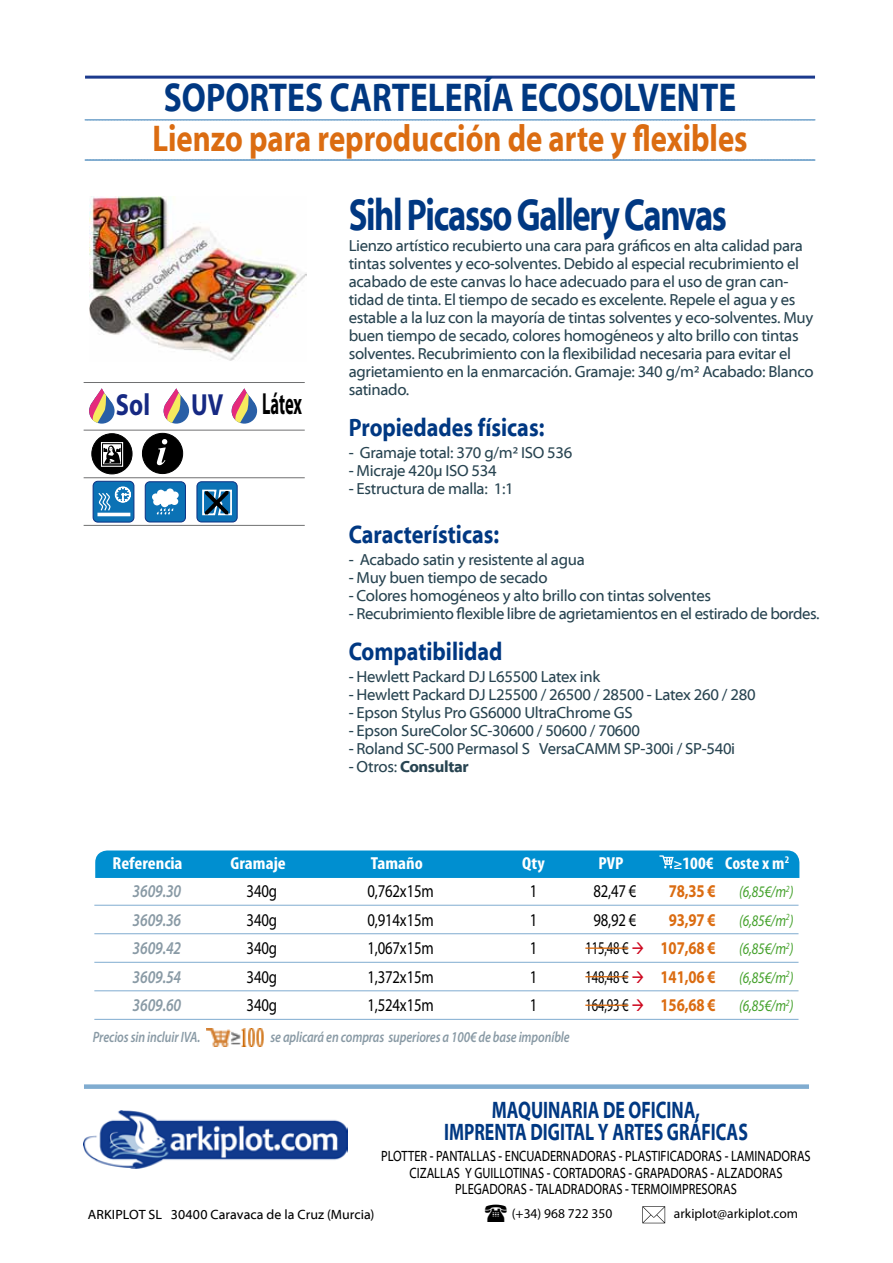
<style>
.page{position:relative;width:893px;height:1263px;background:#fff}
.page>*{position:absolute;margin:0;border:0;box-sizing:border-box;transform-origin:0 0}
.t1{font:700 45px "Myriad Web Pro";letter-spacing:-.04em;color:#003882;scale:.75 1}
.t2{font:700 40.5px "Myriad Web Pro";color:#003882;scale:.8 1}
.t3{font:700 37.5px "Myriad Web Pro";color:#db6c11;scale:.8 1}
.t4{font:700 30.6px "Myriad Pro";color:#162983;scale:.8 1}
.t5{font:700 30.6px "Myriad Pro";color:#000;scale:.54 1}
.t6{font:700 25.5px "Myriad Web Pro";color:#003882;scale:.85 1}
.t7{font:700 24px/22.5px "Myriad Web Pro";color:#003882;text-align:center;scale:.72 1}
.t8{font:18px "Myriad Pro";letter-spacing:-.01em;color:#000;scale:.82 1}
.t9{font:18px "Myriad Pro";letter-spacing:-.01em;color:#000;scale:.7 1}
.t10{font:italic 600 18px "Myriad Pro";letter-spacing:-.01em;color:#899aa5;scale:.82 1}
.t11{font:700 18px "Myriad Pro";letter-spacing:-.01em;color:#db6c11;scale:.82 1}
.t12{font:700 condensed 17.4px "Myriad Pro";color:#fff;scale:1.08 1}
.t13{font:700 condensed 17.4px "Myriad Pro";color:#fff;scale:1.05 1}
.t14{font:16.2px/18px "Myriad Web Pro";letter-spacing:-.02em;color:#284451}
.t15{font:italic 16.2px "Myriad Pro";letter-spacing:-.01em;color:#44a12b;scale:.82 1}
.t16{font:700 16.2px "Myriad Web Pro";letter-spacing:-.02em;color:#284451}
.t17{font:15px/16.5px "Myriad Web Pro";color:#000;text-align:center;scale:.8 1}
.t18{font:italic 600 15px "Myriad Pro";letter-spacing:-.01em;color:#899aa5;scale:.82 1}
.t19{font:13.5px "Myriad Web Pro";letter-spacing:.005em;color:#000}
.t20{font:13.5px "Myriad Pro";color:#000}
.s1{font-weight:400}
.s2{font-size:14.55px}
.s3{color:#cd071e}
.s4{font-weight:700;color:#db6c11}
</style>
<div class="page">
<img style="left:84px;top:1110px;width:264px;height:58px">
<div style="left:84px;top:1084px;width:725px;height:5px;background:#80acd0"></div>
<svg style="left:642px;top:1206px;width:23px;height:17px"></svg>
<hr style="left:85px;top:76px;width:730px;height:3px;background:#1c3a8d">
<svg style="left:85px;top:119px;width:730px;height:2px"></svg>
<svg style="left:85px;top:159px;width:730px;height:2px"></svg>
<img style="left:207px;top:1028px;width:56px;height:18px">
<hr style="left:94px;top:905px;width:704px;height:1px;background:#80acd0">
<hr style="left:94px;top:933px;width:704px;height:1px;background:#80acd0">
<hr style="left:94px;top:962px;width:704px;height:1px;background:#80acd0">
<hr style="left:94px;top:990px;width:704px;height:1px;background:#80acd0">
<hr style="left:94px;top:1019px;width:704px;height:1px;background:#80acd0">
<svg style="left:95px;top:850px;width:704px;height:28px;background:#0692d1"></svg>
<hr style="left:585px;top:947px;width:43px;height:2px;background:#db6c11">
<hr style="left:585px;top:976px;width:43px;height:1px;background:#db6c11">
<hr style="left:585px;top:1004px;width:43px;height:2px;background:#db6c11">
<hr style="left:84px;top:430px;width:221px;height:1px;background:#707172">
<hr style="left:84px;top:477px;width:221px;height:1px;background:#707172">
<hr style="left:84px;top:525px;width:221px;height:1px;background:#707172">
<hr style="left:84px;top:382px;width:221px;height:1px;background:#707172">
<div style="left:92px;top:434px;width:40px;height:40px;background:#000;border-radius:50%"></div>
<div style="left:92px;top:433px;width:40px;height:41px;border:1px solid #000;border-radius:50%"></div>
<svg style="left:103px;top:444px;width:18px;height:21px"></svg>
<div style="left:101px;top:442px;width:22px;height:25px;border:1px solid #fff"></div>
<div style="left:142px;top:433px;width:41px;height:41px;background:#000;border-radius:50%"></div>
<div style="left:142px;top:433px;width:41px;height:41px;border:1px solid #000;border-radius:50%"></div>
<svg style="left:157px;top:439px;width:10px;height:26px"></svg>
<img style="left:89px;top:197px;width:218px;height:164px">
<div style="left:93px;top:481px;width:41px;height:41px;background:#0b72b5;border-radius:5px"></div>
<div style="left:93px;top:481px;width:41px;height:41px;border:1px solid #0c3183;border-radius:5px"></div>
<hr style="left:97px;top:513px;width:33px;height:3px;background:#fff">
<svg style="left:98px;top:486px;width:33px;height:31px"></svg>
<div style="left:145px;top:482px;width:40px;height:40px;background:#0b72b5;border-radius:5px"></div>
<div style="left:145px;top:481px;width:41px;height:41px;border:1px solid #0c3183;border-radius:5px"></div>
<svg style="left:152px;top:488px;width:27px;height:26px"></svg>
<div style="left:197px;top:482px;width:40px;height:40px;background:#0b72b5;border-radius:5px"></div>
<div style="left:197px;top:481px;width:40px;height:41px;border:1px solid #0c3183;border-radius:5px"></div>
<svg style="left:202px;top:489px;width:30px;height:27px"></svg>
<svg style="left:89px;top:388px;width:26px;height:36px"></svg>
<svg style="left:232px;top:388px;width:25px;height:36px"></svg>
<svg style="left:164px;top:388px;width:25px;height:36px"></svg>
<h2 class="t2" style="left:164px;top:75px;width:717px">SOPORTES CARTELERÍA ECOSOLVENTE</h2>
<h3 class="t3" style="left:152px;top:118px;width:745px">Lienzo para reproducción de arte y flexibles</h3>
<h1 class="t1" style="left:349px;top:190px;width:506px">Sihl Picasso Gallery Canvas</h1>
<p class="t14" style="left:349px;top:237px;width:467px">Lienzo artístico recubierto una cara para gráficos en alta calidad para tintas solventes y eco-solventes. Debido al especial recubrimiento el acabado de este canvas lo hace adecuado para el uso de gran can&shy;tidad de tinta. El tiempo de secado es excelente. Repele el agua y es estable a la luz con la mayoría de tintas solventes y eco-solventes. Muy buen tiempo de secado, colores homogéneos y alto brillo con tintas solventes. Recubrimiento con la flexibilidad necesaria para evitar el agrietamiento en la enmarcación. Gramaje: 340 g/m² Acabado: Blanco satinado.</p>
<h3 class="t6" style="left:349px;top:413px;width:232px">Propiedades físicas:</h3>
<p class="t14" style="left:349px;top:444px;width:225px">- Gramaje total: 370 g/m² ISO 536</p>
<p class="t14" style="left:349px;top:462px;width:150px">- Micraje 420µ ISO 534</p>
<p class="t14" style="left:349px;top:480px;width:167px">- Estructura de malla: 1:1</p>
<h3 class="t6" style="left:349px;top:520px;width:179px">Características:</h3>
<p class="t14" style="left:349px;top:551px;width:238px">- Acabado satin y resistente al agua</p>
<p class="t14" style="left:349px;top:569px;width:200px">- Muy buen tiempo de secado</p>
<p class="t14" style="left:349px;top:587px;width:364px">- Colores homogéneos y alto brillo con tintas solventes</p>
<p class="t14" style="left:349px;top:605px;width:472px">- Recubrimiento flexible libre de agrietamientos en el estirado de bordes.</p>
<h3 class="t6" style="left:349px;top:637px;width:182px">Compatibilidad</h3>
<p class="t14" style="left:349px;top:668px;width:253px">- Hewlett Packard DJ L65500 Latex ink</p>
<p class="t14" style="left:349px;top:686px;width:408px">- Hewlett Packard DJ L25500 / 26500 / 28500 - Latex 260 / 280</p>
<p class="t14" style="left:349px;top:704px;width:285px">- Epson Stylus Pro GS6000 UltraChrome GS</p>
<p class="t14" style="left:349px;top:722px;width:293px">- Epson SureColor SC-30600 / 50600 / 70600</p>
<p class="t14" style="left:349px;top:740px;width:388px">- Roland SC-500 Permasol S VersaCAMM SP-300i / SP-540i</p>
<p class="t16" style="left:349px;top:758px;width:122px"><span class="s1">- Otros:</span> Consultar</p>
<h3 class="t4" style="left:116px;top:385px;width:44px">Sol</h3>
<h3 class="t4" style="left:191px;top:385px;width:42px">UV</h3>
<h3 class="t5" style="left:262px;top:384px;width:76px">Látex</h3>
<p class="t12" style="left:113px;top:852px;width:66px">Referencia</p>
<p class="t12" style="left:231px;top:852px;width:53px">Gramaje</p>
<p class="t12" style="left:371px;top:852px;width:50px">Tamaño</p>
<p class="t12" style="left:522px;top:852px;width:22px">Qty</p>
<p class="t13" style="left:599px;top:852px;width:25px">PVP</p>
<p class="t13" style="left:673px;top:852px;width:112px"><span class="s2">≥</span>100€ Coste x m<sup>2</sup></p>
<p class="t10" style="left:133px;top:880px;width:61px">3609.30</p>
<p class="t8" style="left:247px;top:880px;width:39px">340g</p>
<p class="t8" style="left:367px;top:880px;width:83px">0,762x15m</p>
<p class="t8" style="left:530px;top:880px;width:11px">1</p>
<p class="t8" style="left:593px;top:880px;width:54px">82,47 €</p>
<p class="t11" style="left:669px;top:879px;width:59px">78,35 €</p>
<p class="t15" style="left:739px;top:882px;width:68px">(6,85€/m<sup>2</sup>)</p>
<p class="t10" style="left:133px;top:908px;width:61px">3609.36</p>
<p class="t8" style="left:247px;top:908px;width:39px">340g</p>
<p class="t8" style="left:367px;top:908px;width:83px">0,914x15m</p>
<p class="t8" style="left:530px;top:908px;width:11px">1</p>
<p class="t8" style="left:593px;top:908px;width:54px">98,92 €</p>
<p class="t11" style="left:669px;top:908px;width:59px">93,97 €</p>
<p class="t15" style="left:739px;top:910px;width:68px">(6,85€/m<sup>2</sup>)</p>
<p class="t10" style="left:133px;top:937px;width:61px">3609.42</p>
<p class="t8" style="left:247px;top:937px;width:39px">340g</p>
<p class="t8" style="left:367px;top:937px;width:83px">1,067x15m</p>
<p class="t8" style="left:530px;top:937px;width:11px">1</p>
<p class="t9" style="left:585px;top:937px;width:187px">115,48 € <span class="s3">→</span> <span class="s4">107,68 €</span></p>
<p class="t15" style="left:739px;top:939px;width:68px">(6,85€/m<sup>2</sup>)</p>
<p class="t10" style="left:133px;top:965px;width:61px">3609.54</p>
<p class="t8" style="left:247px;top:965px;width:39px">340g</p>
<p class="t8" style="left:367px;top:965px;width:83px">1,372x15m</p>
<p class="t8" style="left:530px;top:965px;width:11px">1</p>
<p class="t9" style="left:585px;top:965px;width:187px">148,48 € <span class="s3">→</span> <span class="s4">141,06 €</span></p>
<p class="t15" style="left:739px;top:967px;width:68px">(6,85€/m<sup>2</sup>)</p>
<p class="t10" style="left:133px;top:994px;width:61px">3609.60</p>
<p class="t8" style="left:247px;top:994px;width:39px">340g</p>
<p class="t8" style="left:367px;top:994px;width:83px">1,524x15m</p>
<p class="t8" style="left:530px;top:994px;width:11px">1</p>
<p class="t9" style="left:585px;top:994px;width:187px">164,93 € <span class="s3">→</span> <span class="s4">156,68 €</span></p>
<p class="t15" style="left:739px;top:996px;width:68px">(6,85€/m<sup>2</sup>)</p>
<p class="t18" style="left:93px;top:1027px;width:132px">Precios sin incluir IVA.</p>
<p class="t18" style="left:270px;top:1027px;width:367px">se aplicará en compras superiores a 100€ de base imponíble</p>
<h3 class="t7" style="left:444px;top:1099px;width:424px">MAQUINARIA DE OFICINA,<br>IMPRENTA DIGITAL Y ARTES GRÁFICAS</h3>
<p class="t17" style="left:381px;top:1148px;width:538px">PLOTTER - PANTALLAS - ENCUADERNADORAS - PLASTIFICADORAS - LAMINADORAS<br>CIZALLAS Y GUILLOTINAS - CORTADORAS - GRAPADORAS - ALZADORAS<br>PLEGADORAS - TALADRADORAS - TERMOIMPRESORAS</p>
<p class="t19" style="left:88px;top:1207px;width:288px">ARKIPLOT SL 30400 Caravaca de la Cruz (Murcia)</p>
<p class="t20" style="left:512px;top:1205px;width:102px">(+34) 968 722 350</p>
<p class="t20" style="left:674px;top:1205px;width:126px">arkiplot@arkiplot.com</p>
</div>
